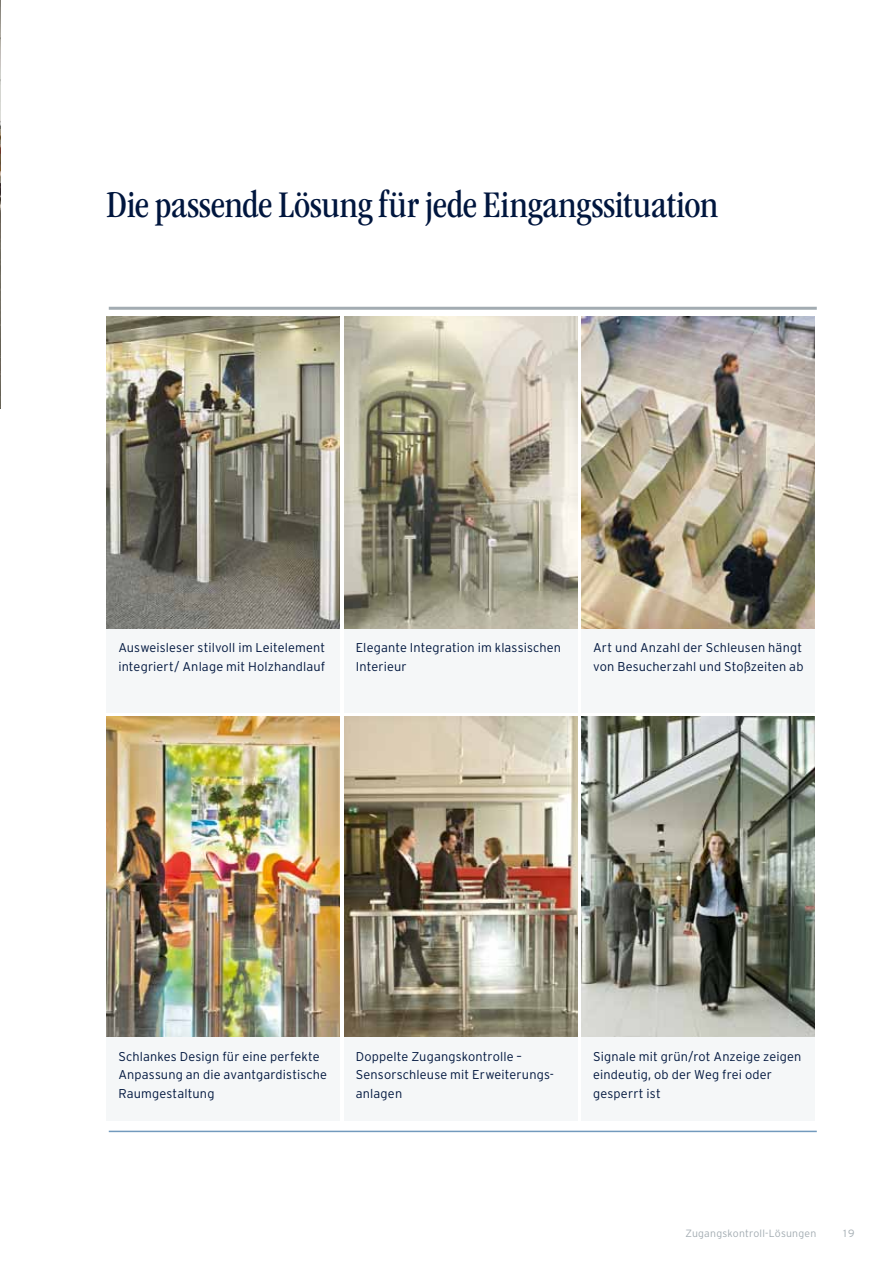
<style>
.page{position:relative;width:893px;height:1263px;background:#fff}
.page>*{position:absolute;margin:0;border:0;box-sizing:border-box;transform-origin:0 0}
.t1{font:condensed 39px "ITC Garamond Std";letter-spacing:-.005em;color:#00163e}
.t2{font:300 12.75px/18.8px "Interstate";letter-spacing:.01em;color:#00163e}
.t3{font:300 10.5px "Interstate";letter-spacing:.02em;color:#a3acb2}
.t4{font:300 10.5px "Interstate Tab";color:#a3acb2}
</style>
<div class="page">
<img style="left:0;top:0;width:1px;height:408px">
<hr style="left:0;top:298px;width:1px;height:110px;background:#00163e">
<img style="left:107px;top:316px;width:233px;height:313px">
<img style="left:344px;top:316px;width:233px;height:313px">
<img style="left:581px;top:316px;width:234px;height:313px">
<img style="left:107px;top:717px;width:233px;height:320px">
<img style="left:344px;top:717px;width:233px;height:320px">
<img style="left:581px;top:717px;width:234px;height:320px">
<hr style="left:109px;top:1131px;width:708px;height:1px;background:#729abd">
<hr style="left:109px;top:307px;width:708px;height:3px;background:#a3acb2">
<div style="left:107px;top:629px;width:233px;height:83px;background:#f5f7f8"></div>
<div style="left:107px;top:1037px;width:233px;height:84px;background:#f5f7f8"></div>
<div style="left:344px;top:629px;width:233px;height:83px;background:#f5f7f8"></div>
<div style="left:344px;top:1037px;width:233px;height:84px;background:#f5f7f8"></div>
<div style="left:581px;top:629px;width:234px;height:83px;background:#f5f7f8"></div>
<div style="left:581px;top:1037px;width:234px;height:84px;background:#f5f7f8"></div>
<h1 class="t1" style="left:107px;top:183px;width:613px">Die passende Lösung für jede Eingangssituation</h1>
<p class="t2" style="left:118px;top:638px;width:209px">Ausweisleser stilvoll im Leitelement integriert/ Anlage mit Holzhandlauf</p>
<p class="t2" style="left:356px;top:638px;width:207px">Elegante Integration im klassischen<br>Interieur</p>
<p class="t2" style="left:593px;top:638px;width:212px">Art und Anzahl der Schleusen hängt von Besucherzahl und Stoßzeiten ab</p>
<p class="t2" style="left:118px;top:1047px;width:210px">Schlankes Design für eine perfekte<br>Anpassung an die avantgardistische<br>Raumgestaltung</p>
<p class="t2" style="left:356px;top:1047px;width:200px">Doppelte Zugangskontrolle –<br>Sensorschleuse mit Erweiterungs&shy;anlagen</p>
<p class="t2" style="left:593px;top:1047px;width:210px">Signale mit grün/rot Anzeige zeigen eindeutig, ob der Weg frei oder gesperrt ist</p>
<p class="t3" style="left:685px;top:1227px;width:132px">Zugangskontroll-Lösungen</p>
<p class="t4" style="left:842px;top:1227px;width:15px">19</p>
</div>
